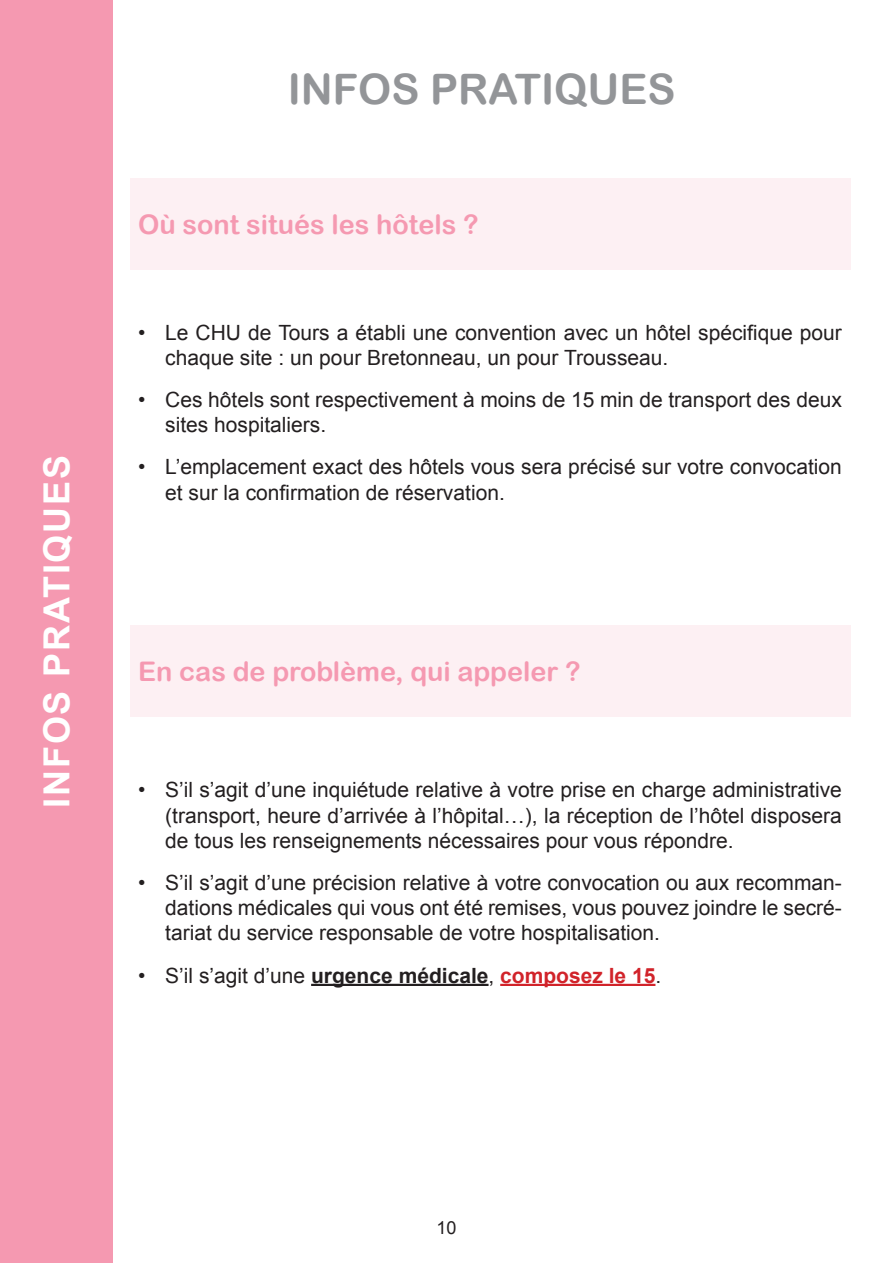
<style>
.page{position:relative;width:893px;height:1263px;background:#fff}
.page>*{position:absolute;margin:0;border:0;box-sizing:border-box;transform-origin:0 0}
.t1{font:42px "Arial Rounded MT Bold";color:#939598}
.t2{font:700 36px "Arial";letter-spacing:.05em;color:#fff}
.t3{font:27px "Arial Rounded MT Bold";color:#f599b1}
.t4{font:21px/25.2px "Arial";color:#231f20}
.t5{font:18px "Arial";color:#231f20}
.s1{font-weight:700}
.s2{font-weight:700;color:#d1232a}
</style>
<div class="page">
<div style="left:0;top:0;width:113px;height:1263px;background:#f599b1"></div>
<div style="left:130px;top:179px;width:720px;height:91px;background:#fdf0f3"></div>
<div style="left:130px;top:625px;width:720px;height:91px;background:#fdf0f3"></div>
<hr style="left:311px;top:984px;width:178px;height:2px;background:#231f20">
<hr style="left:500px;top:984px;width:155px;height:2px;background:#d1232a">
<p class="t2" style="left:33px;top:808px;width:354px;rotate:-90deg">INFOS PRATIQUES</p>
<p class="t1" style="left:288px;top:64px;width:389px">INFOS PRATIQUES</p>
<p class="t3" style="left:138px;top:209px;width:342px">Où sont situés les hôtels ?</p>
<p class="t4" style="left:165px;top:320px;width:678px;text-indent:-27px">• Le CHU de Tours a établi une convention avec un hôtel spécifique pour chaque site : un pour Bretonneau, un pour Trousseau.</p>
<p class="t4" style="left:165px;top:387px;width:678px;text-indent:-27px">• Ces hôtels sont respectivement à moins de 15 min de transport des deux sites hospitaliers.</p>
<p class="t4" style="left:165px;top:455px;width:678px;text-indent:-27px">• L’emplacement exact des hôtels vous sera précisé sur votre convocation et sur la confirmation de réservation.</p>
<p class="t3" style="left:138px;top:655px;width:444px">En cas de problème, qui appeler ?</p>
<p class="t4" style="left:165px;top:778px;width:678px;text-align:justify;text-indent:-27px">• S’il s’agit d’une inquiétude relative à votre prise en charge administrative (transport, heure d’arrivée à l’hôpital…), la réception de l’hôtel disposera de tous les renseignements nécessaires pour vous répondre.</p>
<p class="t4" style="left:165px;top:870px;width:678px;text-align:justify;text-indent:-27px">• S’il s’agit d’une précision relative à votre convocation ou aux recomman&shy;dations médicales qui vous ont été remises, vous pouvez joindre le secré&shy;tariat du service responsable de votre hospitalisation.</p>
<p class="t4" style="left:138px;top:963px;width:525px">• S’il s’agit d’une <span class="s1">urgence médicale</span>, <span class="s2">composez le 15</span>.</p>
<p class="t5" style="left:436px;top:1215px;width:22px">10</p>
</div>
